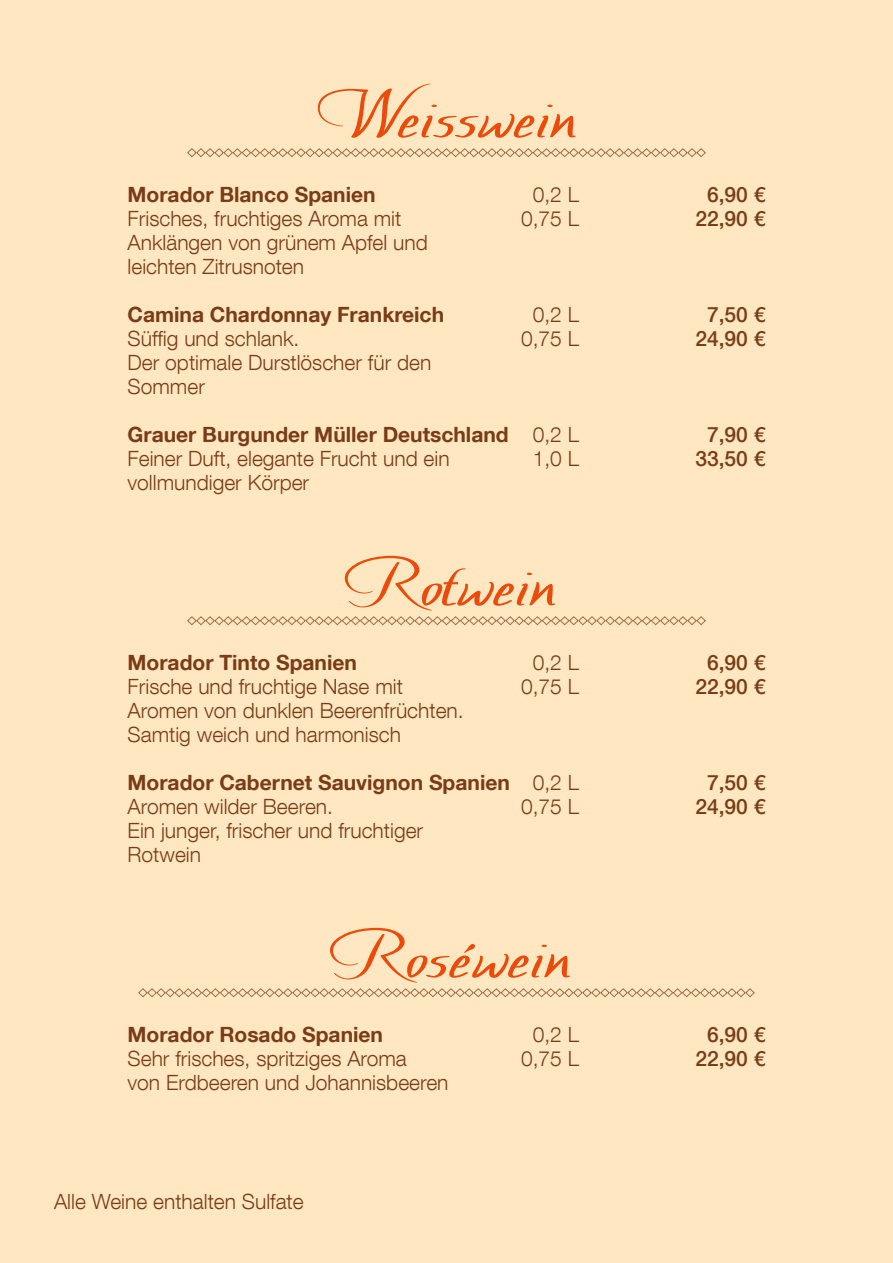
<style>
.page{position:relative;width:893px;height:1263px;background:#ffe7c1}
.page>*{position:absolute;margin:0;border:0;box-sizing:border-box;transform-origin:0 0}
.t1{font:67.5px "Certificate";color:#ec520b}
.t2{font:300 21px/24px "Helvetica Neue LT Com";color:#793c17}
.t3{font:700 21px "Helvetica Neue LT Com";color:#793c17}
.t4{font:500 21px "Helvetica Neue LT Com";color:#793c17}
.s1{font-weight:300}
</style>
<div class="page">
<svg style="left:187px;top:148px;width:519px;height:10px"></svg>
<svg style="left:138px;top:988px;width:617px;height:10px"></svg>
<svg style="left:187px;top:616px;width:519px;height:10px"></svg>
<h1 class="t1" style="left:316px;top:74px;width:263px">Weisswein</h1>
<p class="t3" style="left:128px;top:182px;width:250px">Morador Blanco Spanien</p>
<p class="t2" style="left:533px;top:182px;width:48px">0,2 L</p>
<p class="t4" style="left:707px;top:182px;width:60px">6,90 €</p>
<p class="t2" style="left:128px;top:206px;width:275px">Frisches, fruchtiges Aroma mit</p>
<p class="t2" style="left:521px;top:206px;width:59px">0,75 L</p>
<p class="t4" style="left:695px;top:206px;width:72px">22,90 €</p>
<p class="t2" style="left:128px;top:230px;width:302px">Anklängen von grünem Apfel und leichten Zitrusnoten</p>
<p class="t3" style="left:128px;top:302px;width:318px">Camina Chardonnay Frankreich</p>
<p class="t2" style="left:533px;top:302px;width:48px">0,2 L</p>
<p class="t4" style="left:707px;top:302px;width:60px">7,50 €</p>
<p class="t2" style="left:128px;top:326px;width:173px">Süffig und schlank.</p>
<p class="t2" style="left:521px;top:326px;width:59px">0,75 L</p>
<p class="t4" style="left:695px;top:326px;width:72px">24,90 €</p>
<p class="t2" style="left:128px;top:350px;width:305px">Der optimale Durstlöscher für den<br>Sommer</p>
<p class="t3" style="left:128px;top:422px;width:453px">Grauer Burgunder Müller Deutschland <span class="s1">0,2 L</span></p>
<p class="t4" style="left:707px;top:422px;width:60px">7,90 €</p>
<p class="t2" style="left:128px;top:446px;width:324px">Feiner Duft, elegante Frucht und ein</p>
<p class="t2" style="left:533px;top:446px;width:48px">1,0 L</p>
<p class="t4" style="left:695px;top:446px;width:72px">33,50 €</p>
<p class="t2" style="left:128px;top:470px;width:183px">vollmundiger Körper</p>
<h1 class="t1" style="left:336px;top:542px;width:222px">Rotwein</h1>
<p class="t3" style="left:128px;top:650px;width:231px">Morador Tinto Spanien</p>
<p class="t2" style="left:533px;top:650px;width:48px">0,2 L</p>
<p class="t4" style="left:707px;top:650px;width:60px">6,90 €</p>
<p class="t2" style="left:128px;top:674px;width:277px">Frische und fruchtige Nase mit</p>
<p class="t2" style="left:521px;top:674px;width:59px">0,75 L</p>
<p class="t4" style="left:695px;top:674px;width:72px">22,90 €</p>
<p class="t2" style="left:128px;top:698px;width:338px">Aromen von dunklen Beerenfrüchten.<br>Samtig weich und harmonisch</p>
<p class="t3" style="left:128px;top:770px;width:453px">Morador Cabernet Sauvignon Spanien <span class="s1">0,2 L</span></p>
<p class="t4" style="left:707px;top:770px;width:60px">7,50 €</p>
<p class="t2" style="left:128px;top:794px;width:207px">Aromen wilder Beeren.</p>
<p class="t2" style="left:521px;top:794px;width:59px">0,75 L</p>
<p class="t4" style="left:695px;top:794px;width:72px">24,90 €</p>
<p class="t2" style="left:128px;top:818px;width:297px">Ein junger, frischer und fruchtiger<br>Rotwein</p>
<h1 class="t1" style="left:321px;top:914px;width:251px">Roséwein</h1>
<p class="t3" style="left:128px;top:1021px;width:257px">Morador Rosado Spanien</p>
<p class="t2" style="left:533px;top:1022px;width:48px">0,2 L</p>
<p class="t4" style="left:707px;top:1022px;width:60px">6,90 €</p>
<p class="t2" style="left:128px;top:1046px;width:281px">Sehr frisches, spritziges Aroma</p>
<p class="t2" style="left:521px;top:1046px;width:59px">0,75 L</p>
<p class="t4" style="left:695px;top:1046px;width:72px">22,90 €</p>
<p class="t2" style="left:128px;top:1070px;width:322px">von Erdbeeren und Johannisbeeren</p>
<p class="t2" style="left:54px;top:1189px;width:251px">Alle Weine enthalten Sulfate</p>
</div>
